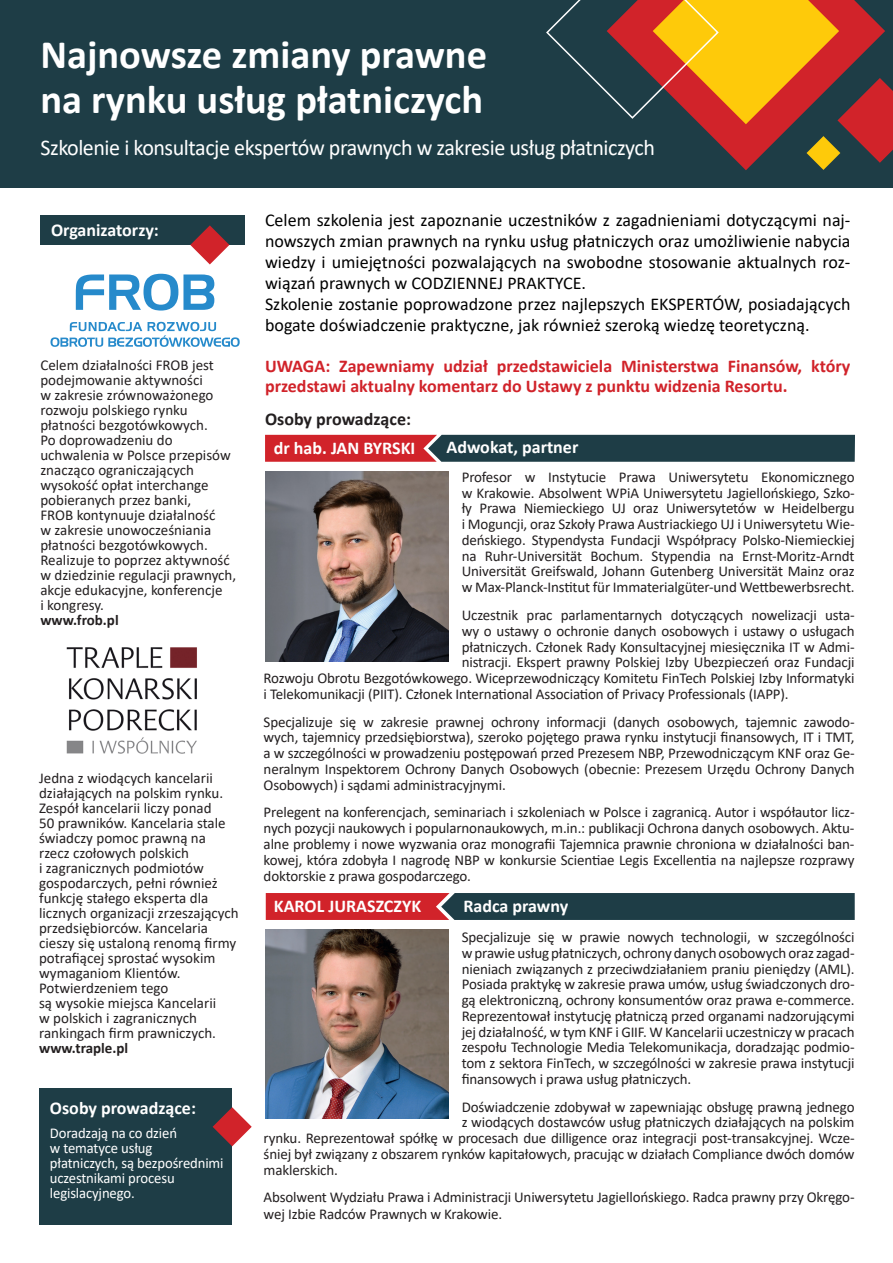
<style>
.page{position:relative;width:893px;height:1263px;background:#fff}
.page>*{position:absolute;margin:0;border:0;box-sizing:border-box;transform-origin:0 0}
.t1{font:700 40.5px/45px "Calibri";color:#fff}
.t2{font:22.5px "Calibri";letter-spacing:-.02em;color:#fff}
.t3{font:18px/21px "Calibri";color:#000}
.t4{font:700 18px/19.5px "Calibri";color:#d1232a}
.t5{font:700 18px "Calibri";color:#fff}
.t6{font:700 18px "Calibri";color:#231f20}
.t7{font:15px/15px "Calibri";letter-spacing:-.01em;color:#231f20;text-align:justify}
.t8{font:15px/15px "Calibri";letter-spacing:-.01em;color:#fff}
.t9{font:700 15px "Calibri";color:#231f20}
</style>
<div class="page">
<div style="left:0;top:0;width:893px;height:187px;background:#1e3d46"></div>
<svg style="left:76px;top:274px;width:138px;height:37px"></svg>
<svg style="left:50px;top:322px;width:190px;height:25px"></svg>
<svg style="left:265px;top:435px;width:590px;height:27px;background:#533841"></svg>
<div style="left:40px;top:215px;width:204px;height:29px;background:#1e3d46"></div>
<div style="left:39px;top:1089px;width:193px;height:136px;background:#1e3d46"></div>
<svg style="left:190px;top:225px;width:39px;height:39px"></svg>
<svg style="left:213px;top:1107px;width:39px;height:39px"></svg>
<img style="left:266px;top:472px;width:183px;height:190px">
<img style="left:66px;top:647px;width:131px;height:107px">
<svg style="left:266px;top:893px;width:589px;height:27px;background:#56373f"></svg>
<img style="left:266px;top:929px;width:183px;height:189px">
<svg style="left:546px;top:0;width:347px;height:170px"></svg>
<h1 class="t1" style="left:40px;top:31px;width:448px">Najnowsze zmiany prawne na rynku usług płatniczych</h1>
<h2 class="t2" style="left:40px;top:132px;width:616px">Szkolenie i konsultacje ekspertów prawnych w zakresie usług płatniczych</h2>
<p class="t5" style="left:51px;top:217px;width:109px">Organizatorzy:</p>
<p class="t7" style="left:40px;top:357px;width:197px;text-align:left">Celem działalności FROB jest podejmowanie aktywności<br>w zakresie zrównoważonego rozwoju polskiego rynku płatności bezgotówkowych.<br>Po doprowadzeniu do uchwalenia w Polsce przepisów znacząco ograniczających wysokość opłat interchange pobieranych przez banki,<br>FROB kontynuuje działalność<br>w zakresie unowocześniania płatności bezgotówkowych.<br>Realizuje to poprzez aktywność w dziedzinie regulacji prawnych, akcje edukacyjne, konferencje<br>i kongresy.</p>
<p class="t9" style="left:40px;top:610px;width:80px">www.frob.pl</p>
<p class="t7" style="left:39px;top:770px;width:201px;text-align:left">Jedna z wiodących kancelarii działających na polskim rynku.<br>Zespół kancelarii liczy ponad<br>50 prawników. Kancelaria stale świadczy pomoc prawną na rzecz czołowych polskich<br>i zagranicznych podmiotów gospodarczych, pełni również funkcję stałego eksperta dla licznych organizacji zrzeszających przedsiębiorców. Kancelaria cieszy się ustaloną renomą firmy potrafiącej sprostać wysokim wymaganiom Klientów.<br>Potwierdzeniem tego<br>są wysokie miejsca Kancelarii<br>w polskich i zagranicznych rankingach firm prawniczych.</p>
<p class="t9" style="left:39px;top:1037px;width:91px">www.traple.pl</p>
<p class="t5" style="left:50px;top:1095px;width:148px">Osoby prowadzące:</p>
<p class="t8" style="left:50px;top:1125px;width:175px">Doradzają na co dzień<br>w tematyce usług płatniczych, są bezpośrednimi uczestnikami procesu legislacyjnego.</p>
<p class="t3" style="left:265px;top:209px;width:587px">Celem szkolenia jest zapoznanie uczestników z zagadnieniami dotyczącymi naj&shy;nowszych zmian prawnych na rynku usług płatniczych oraz umożliwienie nabycia wiedzy i umiejętności pozwalających na swobodne stosowanie aktualnych roz&shy;wiązań prawnych w CODZIENNEJ PRAKTYCE.<br>Szkolenie zostanie poprowadzone przez najlepszych EKSPERTÓW, posiadających bogate doświadczenie praktyczne, jak również szeroką wiedzę teoretyczną.</p>
<p class="t4" style="left:265px;top:356px;width:587px">UWAGA: Zapewniamy udział przedstawiciela Ministerstwa Finansów, który przedstawi aktualny komentarz do Ustawy z punktu widzenia Resortu.</p>
<p class="t6" style="left:265px;top:407px;width:148px">Osoby prowadzące:</p>
<p class="t5" style="left:274px;top:435px;width:143px">dr hab. JAN BYRSKI</p>
<p class="t5" style="left:446px;top:435px;width:133px">Adwokat, partner</p>
<p class="t7" style="left:462px;top:469px;width:394px;line-height:15.8px">Profesor w Instytucie Prawa Uniwersytetu Ekonomicznego w Krakowie. Absolwent WPiA Uniwersytetu Jagiellońskiego, Szko&shy;ły Prawa Niemieckiego UJ oraz Uniwersytetów w Heidelbergu i Moguncji, oraz Szkoły Prawa Austriackiego UJ i Uniwersytetu Wie&shy;deńskiego. Stypendysta Fundacji Współpracy Polsko-Niemieckiej na Ruhr-Universität Bochum. Stypendia na Ernst-Moritz-Arndt Universität Greifswald, Johann Gutenberg Universität Mainz oraz w Max-Planck-Institut für Immaterialgüter-und Wettbewerbsrecht.</p>
<p class="t7" style="left:462px;top:607px;width:394px">Uczestnik prac parlamentarnych dotyczących nowelizacji usta-</p>
<p class="t7" style="left:462px;top:623px;width:394px">wy o ustawy o ochronie danych osobowych i ustawy o usługach</p>
<p class="t7" style="left:462px;top:639px;width:394px">płatniczych. Członek Rady Konsultacyjnej miesięcznika IT w Admi-</p>
<p class="t7" style="left:462px;top:654px;width:394px">nistracji. Ekspert prawny Polskiej Izby Ubezpieczeń oraz Fundacji</p>
<p class="t7" style="left:264px;top:670px;width:592px">Rozwoju Obrotu Bezgotówkowego. Wiceprzewodniczący Komitetu FinTech Polskiej Izby Informatyki</p>
<p class="t7" style="left:264px;top:686px;width:527px">i Telekomunikacji (PIIT). Członek International Association of Privacy Professionals (IAPP).</p>
<p class="t7" style="left:264px;top:713px;width:593px;line-height:15.8px">Specjalizuje się w zakresie prawnej ochrony informacji (danych osobowych, tajemnic zawodo&shy;wych, tajemnicy przedsiębiorstwa), szeroko pojętego prawa rynku instytucji finansowych, IT i TMT, a w szczególności w prowadzeniu postępowań przed Prezesem NBP, Przewodniczącym KNF oraz Ge&shy;neralnym Inspektorem Ochrony Danych Osobowych (obecnie: Prezesem Urzędu Ochrony Danych Osobowych) i sądami administracyjnymi.</p>
<p class="t7" style="left:264px;top:804px;width:592px;line-height:15.9px">Prelegent na konferencjach, seminariach i szkoleniach w Polsce i zagranicą. Autor i współautor licz&shy;nych pozycji naukowych i popularnonaukowych, m.in.: publikacji Ochrona danych osobowych. Aktu&shy;alne problemy i nowe wyzwania oraz monografii Tajemnica prawnie chroniona w działalności ban&shy;kowej, która zdobyła I nagrodę NBP w konkursie Scientiae Legis Excellentia na najlepsze rozprawy doktorskie z prawa gospodarczego.</p>
<p class="t5" style="left:463px;top:893px;width:106px">Radca prawny</p>
<p class="t7" style="left:462px;top:929px;width:394px;line-height:15.8px">Specjalizuje się w prawie nowych technologii, w szczególności w prawie usług płatniczych, ochrony danych osobowych oraz zagad&shy;nieniach związanych z przeciwdziałaniem praniu pieniędzy (AML).<br>Posiada praktykę w zakresie prawa umów, usług świadczonych dro&shy;gą elektroniczną, ochrony konsumentów oraz prawa e-commerce.<br>Reprezentował instytucję płatniczą przed organami nadzorującymi jej działalność, w tym KNF i GIIF. W Kancelarii uczestniczy w pracach zespołu Technologie Media Telekomunikacja, doradzając podmio&shy;tom z sektora FinTech, w szczególności w zakresie prawa instytucji finansowych i prawa usług płatniczych.</p>
<p class="t7" style="left:462px;top:1099px;width:394px">Doświadczenie zdobywał w zapewniając obsługę prawną jednego</p>
<p class="t7" style="left:462px;top:1114px;width:394px">z wiodących dostawców usług płatniczych działających na polskim</p>
<p class="t7" style="left:264px;top:1130px;width:592px">rynku. Reprezentował spółkę w procesach due dilligence oraz integracji post-transakcyjnej. Wcze-</p>
<p class="t7" style="left:264px;top:1146px;width:592px">śniej był związany z obszarem rynków kapitałowych, pracując w działach Compliance dwóch domów</p>
<p class="t7" style="left:264px;top:1162px;width:76px">maklerskich.</p>
<p class="t7" style="left:264px;top:1189px;width:592px;line-height:16.5px">Absolwent Wydziału Prawa i Administracji Uniwersytetu Jagiellońskiego. Radca prawny przy Okręgo&shy;wej Izbie Radców Prawnych w Krakowie.</p>
<p class="t5" style="left:274px;top:894px;width:149px">KAROL JURASZCZYK</p>
</div>
